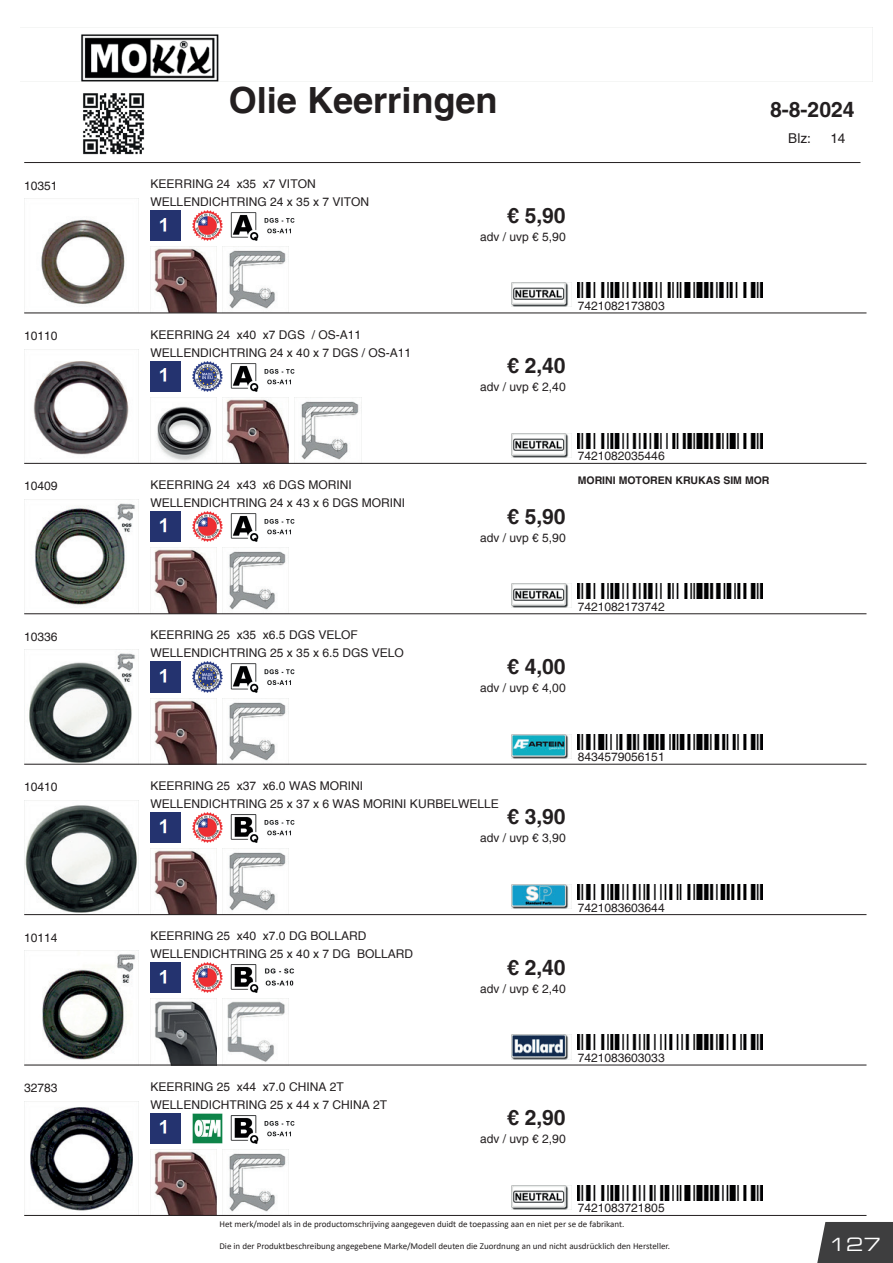
<style>
.page{position:relative;width:893px;height:1263px;background:#fff}
.page>*{position:absolute;margin:0;border:0;box-sizing:border-box;transform-origin:0 0}
.t1{font:700 36.15px "Helvetica";color:#231f20}
.t2{font:700 21px "Helvetica";color:#231f20}
.t3{font:18px "Eurostile Extended Two";color:#fff}
.t4{font:13.5px "Helvetica";color:#231f20}
.t5{font:12px/18px "Helvetica";color:#231f20}
.t6{font:700 10.5px "Helvetica";color:#231f20}
.t7{font:9px "Calibri";color:#231f20}
.t8{font:9px "Calibri";color:#221f1f}
</style>
<div class="page">
<div style="left:817px;top:1222px;width:76px;height:41px;background:#3e3e3f"></div>
<img style="left:81px;top:34px;width:138px;height:47px">
<hr style="left:24px;top:162px;width:836px;height:1px;background:#231f20">
<img style="left:512px;top:283px;width:60px;height:24px">
<img style="left:24px;top:200px;width:115px;height:113px">
<img style="left:151px;top:248px;width:66px;height:65px">
<img style="left:223px;top:250px;width:66px;height:63px">
<img style="left:578px;top:283px;width:185px;height:15px">
<img style="left:151px;top:211px;width:30px;height:30px">
<img style="left:193px;top:211px;width:30px;height:30px">
<img style="left:230px;top:212px;width:29px;height:29px">
<img style="left:265px;top:218px;width:30px;height:16px">
<hr style="left:24px;top:313px;width:842px;height:1px;background:#231f20">
<img style="left:512px;top:433px;width:60px;height:24px">
<img style="left:24px;top:349px;width:115px;height:114px">
<img style="left:151px;top:397px;width:66px;height:66px">
<img style="left:223px;top:397px;width:66px;height:66px">
<img style="left:295px;top:397px;width:66px;height:66px">
<img style="left:578px;top:433px;width:185px;height:15px">
<img style="left:151px;top:361px;width:30px;height:30px">
<img style="left:193px;top:361px;width:30px;height:30px">
<img style="left:230px;top:363px;width:29px;height:28px">
<img style="left:265px;top:369px;width:30px;height:16px">
<hr style="left:24px;top:463px;width:842px;height:1px;background:#231f20">
<img style="left:512px;top:584px;width:60px;height:24px">
<img style="left:24px;top:499px;width:115px;height:113px">
<img style="left:154px;top:549px;width:63px;height:64px">
<img style="left:229px;top:551px;width:60px;height:59px">
<img style="left:578px;top:584px;width:185px;height:15px">
<img style="left:151px;top:511px;width:30px;height:31px">
<img style="left:193px;top:511px;width:30px;height:31px">
<img style="left:230px;top:513px;width:29px;height:29px">
<img style="left:265px;top:519px;width:30px;height:16px">
<hr style="left:24px;top:613px;width:842px;height:1px;background:#231f20">
<img style="left:512px;top:734px;width:60px;height:24px">
<img style="left:24px;top:650px;width:115px;height:114px">
<img style="left:151px;top:698px;width:66px;height:66px">
<img style="left:223px;top:698px;width:66px;height:66px">
<img style="left:578px;top:734px;width:185px;height:15px">
<img style="left:151px;top:662px;width:30px;height:30px">
<img style="left:193px;top:662px;width:30px;height:30px">
<img style="left:230px;top:663px;width:29px;height:29px">
<img style="left:265px;top:669px;width:30px;height:16px">
<hr style="left:24px;top:764px;width:842px;height:1px;background:#231f20">
<img style="left:512px;top:884px;width:60px;height:24px">
<img style="left:24px;top:800px;width:115px;height:113px">
<img style="left:151px;top:848px;width:66px;height:66px">
<img style="left:224px;top:848px;width:65px;height:63px">
<img style="left:578px;top:884px;width:185px;height:15px">
<img style="left:151px;top:812px;width:30px;height:30px">
<img style="left:193px;top:812px;width:30px;height:30px">
<img style="left:230px;top:814px;width:29px;height:28px">
<img style="left:265px;top:820px;width:30px;height:16px">
<hr style="left:24px;top:914px;width:842px;height:1px;background:#231f20">
<img style="left:512px;top:1035px;width:60px;height:24px">
<img style="left:24px;top:952px;width:115px;height:113px">
<img style="left:151px;top:1001px;width:66px;height:64px">
<img style="left:223px;top:1001px;width:66px;height:64px">
<img style="left:578px;top:1035px;width:185px;height:15px">
<img style="left:151px;top:963px;width:30px;height:30px">
<img style="left:193px;top:963px;width:30px;height:30px">
<img style="left:230px;top:964px;width:29px;height:29px">
<img style="left:265px;top:968px;width:29px;height:18px">
<hr style="left:24px;top:1065px;width:842px;height:1px;background:#231f20">
<img style="left:512px;top:1185px;width:60px;height:24px">
<img style="left:24px;top:1101px;width:115px;height:114px">
<img style="left:151px;top:1149px;width:66px;height:66px">
<img style="left:223px;top:1149px;width:66px;height:66px">
<img style="left:578px;top:1185px;width:185px;height:15px">
<img style="left:151px;top:1113px;width:30px;height:30px">
<img style="left:193px;top:1113px;width:30px;height:30px">
<img style="left:230px;top:1115px;width:29px;height:28px">
<img style="left:265px;top:1121px;width:30px;height:16px">
<hr style="left:24px;top:1215px;width:842px;height:1px;background:#231f20">
<img style="left:83px;top:93px;width:62px;height:62px">
<h1 class="t1" style="left:229px;top:78px;width:270px">Olie Keerringen</h1>
<p class="t5" style="left:24px;top:176px;width:35px">10351</p>
<p class="t5" style="left:151px;top:175px;width:220px">KEERRING 24 x35 x7 VITON<br>WELLENDICHTRING 24 x 35 x 7 VITON</p>
<h2 class="t2" style="left:507px;top:202px;width:60px">€ 5,90</h2>
<p class="t5" style="left:480px;top:228px;width:87px">adv / uvp € 5,90</p>
<p class="t5" style="left:24px;top:327px;width:35px">10110</p>
<p class="t5" style="left:151px;top:325px;width:262px">KEERRING 24 x40 x7 DGS / OS-A11<br>WELLENDICHTRING 24 x 40 x 7 DGS / OS-A11</p>
<p class="t5" style="left:578px;top:297px;width:88px">7421082173803</p>
<h2 class="t2" style="left:507px;top:353px;width:60px">€ 2,40</h2>
<p class="t5" style="left:480px;top:378px;width:87px">adv / uvp € 2,40</p>
<h2 class="t2" style="left:770px;top:97px;width:86px">8-8-2024</h2>
<p class="t4" style="left:788px;top:130px;width:24px">Blz:</p>
<p class="t4" style="left:830px;top:130px;width:17px">14</p>
<p class="t5" style="left:24px;top:477px;width:35px">10409</p>
<p class="t5" style="left:151px;top:476px;width:256px">KEERRING 24 x43 x6 DGS MORINI<br>WELLENDICHTRING 24 x 43 x 6 DGS MORINI</p>
<p class="t5" style="left:24px;top:628px;width:35px">10336</p>
<p class="t5" style="left:151px;top:626px;width:255px">KEERRING 25 x35 x6.5 DGS VELOF<br>WELLENDICHTRING 25 x 35 x 6.5 DGS VELO</p>
<h2 class="t2" style="left:507px;top:503px;width:60px">€ 5,90</h2>
<p class="t5" style="left:480px;top:528px;width:87px">adv / uvp € 5,90</p>
<p class="t5" style="left:578px;top:447px;width:88px">7421082035446</p>
<p class="t6" style="left:578px;top:474px;width:193px">MORINI MOTOREN KRUKAS SIM MOR</p>
<p class="t5" style="left:578px;top:598px;width:88px">7421082173742</p>
<h2 class="t2" style="left:507px;top:654px;width:60px">€ 4,00</h2>
<p class="t5" style="left:480px;top:679px;width:87px">adv / uvp € 4,00</p>
<p class="t5" style="left:24px;top:778px;width:35px">10410</p>
<p class="t5" style="left:151px;top:777px;width:350px">KEERRING 25 x37 x6.0 WAS MORINI<br>WELLENDICHTRING 25 x 37 x 6 WAS MORINI KURBELWELLE</p>
<h2 class="t2" style="left:507px;top:804px;width:60px">€ 3,90</h2>
<p class="t5" style="left:480px;top:829px;width:87px">adv / uvp € 3,90</p>
<p class="t5" style="left:578px;top:748px;width:88px">8434579056151</p>
<p class="t5" style="left:24px;top:928px;width:35px">10114</p>
<p class="t5" style="left:151px;top:927px;width:264px">KEERRING 25 x40 x7.0 DG BOLLARD<br>WELLENDICHTRING 25 x 40 x 7 DG BOLLARD</p>
<p class="t5" style="left:578px;top:898px;width:88px">7421083603644</p>
<h2 class="t2" style="left:507px;top:954px;width:60px">€ 2,40</h2>
<p class="t5" style="left:480px;top:980px;width:87px">adv / uvp € 2,40</p>
<p class="t5" style="left:24px;top:1079px;width:35px">32783</p>
<p class="t5" style="left:151px;top:1077px;width:238px">KEERRING 25 x44 x7.0 CHINA 2T<br>WELLENDICHTRING 25 x 44 x 7 CHINA 2T</p>
<p class="t5" style="left:578px;top:1049px;width:88px">7421083603033</p>
<h2 class="t2" style="left:507px;top:1105px;width:60px">€ 2,90</h2>
<p class="t5" style="left:480px;top:1130px;width:87px">adv / uvp € 2,90</p>
<p class="t5" style="left:578px;top:1199px;width:88px">7421083721805</p>
<p class="t8" style="left:219px;top:1218px;width:407px">Het merk/model als in de productomschrijving aangegeven duidt de toepassing aan en niet per se de fabrikant.</p>
<p class="t7" style="left:219px;top:1239px;width:452px">Die in der Produktbeschreibung angegebene Marke/Modell deuten die Zuordnung an und nicht ausdrücklich den Hersteller.</p>
<h3 class="t3" style="left:829px;top:1231px;width:54px">127</h3>
</div>
